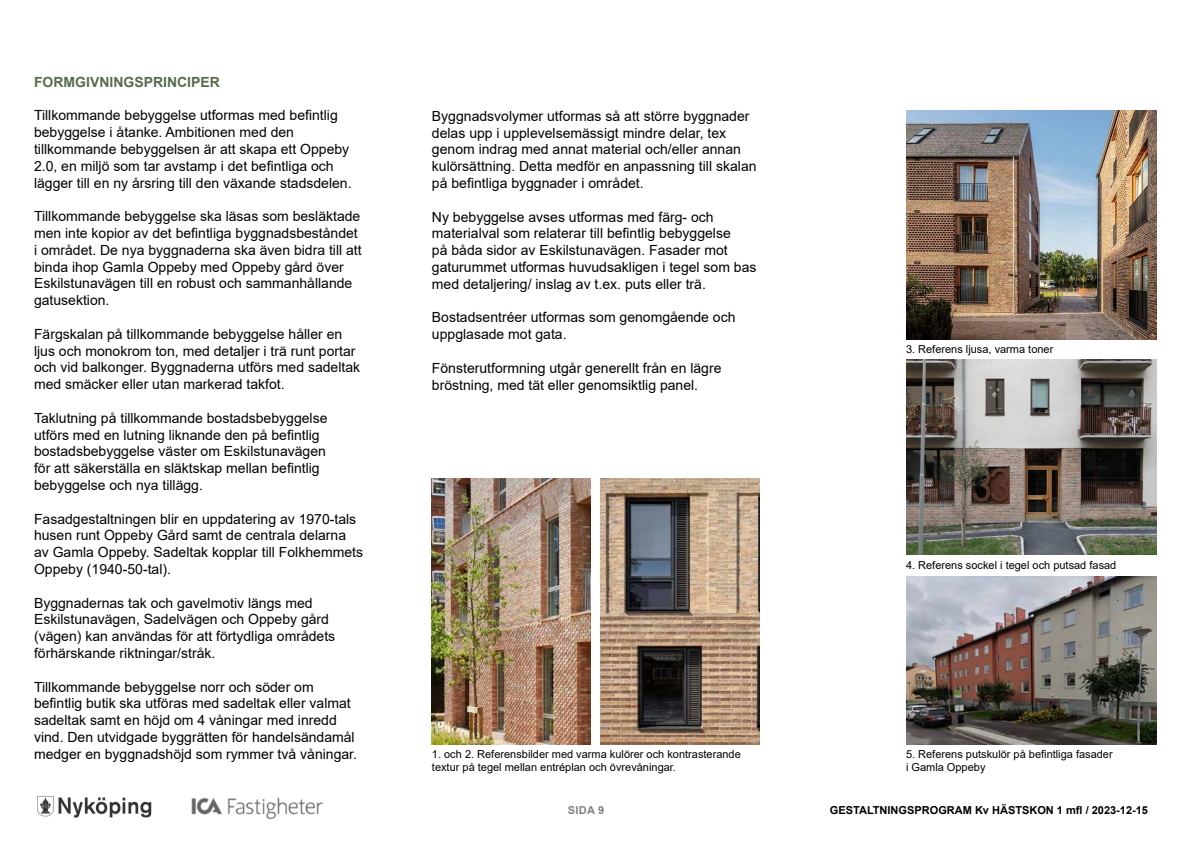
<style>
.page{position:relative;width:1191px;height:842px;background:#fff}
.page>*{position:absolute;margin:0;border:0;box-sizing:border-box;transform-origin:0 0}
.t1{font:14px/16.8px "Arial";color:#020203}
.t2{font:14px/16.8px "Arial";color:#000}
.t3{font:700 14px "Arial";color:#596b4e}
.t4{font:11px/13.2px "Arial";color:#000}
.t5{font:700 11px "Arial";color:#000}
.s1{color:#000}
</style>
<div class="page">
<img style="left:432px;top:478px;width:159px;height:266px">
<img style="left:600px;top:478px;width:159px;height:266px">
<img style="left:906px;top:576px;width:250px;height:168px">
<img style="left:906px;top:359px;width:250px;height:196px">
<img style="left:906px;top:111px;width:250px;height:228px">
<img style="left:37px;top:795px;width:115px;height:23px">
<img style="left:191px;top:797px;width:132px;height:22px">
<p class="t3" style="left:34px;top:72px;width:187px">FORMGIVNINGSPRINCIPER</p>
<p class="t1" style="left:34px;top:107px;width:319px">Tillkommande bebyggelse utformas med befintlig bebyggelse i åtanke. Ambitionen med den tillkommande bebyggelsen är att skapa ett Oppeby 2.0, en miljö som tar avstamp i det befintliga och lägger till en ny årsring till den växande stadsdelen.</p>
<p class="t1" style="left:34px;top:208px;width:329px">Tillkommande bebyggelse ska läsas som besläktade men inte kopior av det befintliga byggnadsbeståndet i området. De nya byggnaderna ska även bidra till att binda ihop Gamla Oppeby med Oppeby gård över Eskilstunavägen till en robust och sammanhållande gatusektion.</p>
<p class="t1" style="left:34px;top:325px;width:328px">Färgskalan på tillkommande bebyggelse håller en ljus och monokrom ton, med detaljer i trä runt portar och vid balkonger. Byggnaderna utförs med sadeltak med smäcker eller utan markerad takfot.</p>
<p class="t1" style="left:34px;top:409px;width:295px">Taklutning på tillkommande bostadsbebyggelse utförs med en lutning liknande den på befintlig bostadsbebyggelse väster om Eskilstunavägen för att säkerställa en släktskap mellan befintlig bebyggelse och nya tillägg.</p>
<p class="t2" style="left:34px;top:510px;width:330px">Fasadgestaltningen blir en uppdatering av 1970-tals husen runt Oppeby Gård samt de centrala delarna av Gamla Oppeby. Sadeltak kopplar till Folkhemmets Oppeby (1940-50-tal).</p>
<p class="t1" style="left:34px;top:594px;width:303px">Byggnadernas tak och gavelmotiv längs med Eskilstunavägen, Sadelvägen och Oppeby gård (vägen<span class="s1">) kan användas för att förtydliga områdets förhärskande riktningar/stråk.</span></p>
<p class="t2" style="left:34px;top:678px;width:324px">Tillkommande bebyggelse norr och söder om befintlig butik ska utföras med sadeltak eller valmat sadeltak samt en höjd om 4 våningar med inredd vind. Den utvidgade byggrätten för handelsändamål medger en byggnadshöjd som rymmer två våningar.</p>
<p class="t1" style="left:432px;top:107px;width:326px">Byggnadsvolymer utformas så att större byggnader delas upp i upplevelsemässigt mindre delar, tex genom indrag med annat material och/eller annan kulörsättning. Detta medför en anpassning till skalan på befintliga byggnader i området.</p>
<p class="t2" style="left:432px;top:208px;width:326px">Ny bebyggelse avses utformas med färg- och materialval som relaterar till befintlig bebyggelse<br>på båda sidor av Eskilstunavägen. Fasader mot gaturummet utformas huvudsakligen i tegel som bas med detaljering/ inslag av t.ex. puts eller trä.</p>
<p class="t1" style="left:432px;top:309px;width:305px">Bostadsentréer utformas som genomgående och uppglasade mot gata.</p>
<p class="t2" style="left:432px;top:359px;width:291px">Fönsterutformning utgår generellt från en lägre bröstning, med tät eller genomsiktlig panel.</p>
<p class="t4" style="left:906px;top:342px;width:149px">3. Referens ljusa, varma toner</p>
<p class="t4" style="left:906px;top:558px;width:212px">4. Referens sockel i tegel och putsad fasad</p>
<p class="t4" style="left:432px;top:747px;width:310px">1. och 2. Referensbilder med varma kulörer och kontrasterande textur på tegel mellan entréplan och övrevåningar.</p>
<p class="t4" style="left:906px;top:747px;width:208px">5. Referens putskulör på befintliga fasader i Gamla Oppeby</p>
<p class="t5" style="left:567px;top:802px;width:38px">SIDA 9</p>
<p class="t5" style="left:830px;top:802px;width:320px">GESTALTNINGSPROGRAM Kv HÄSTSKON 1 mfl / 2023-12-15</p>
</div>
